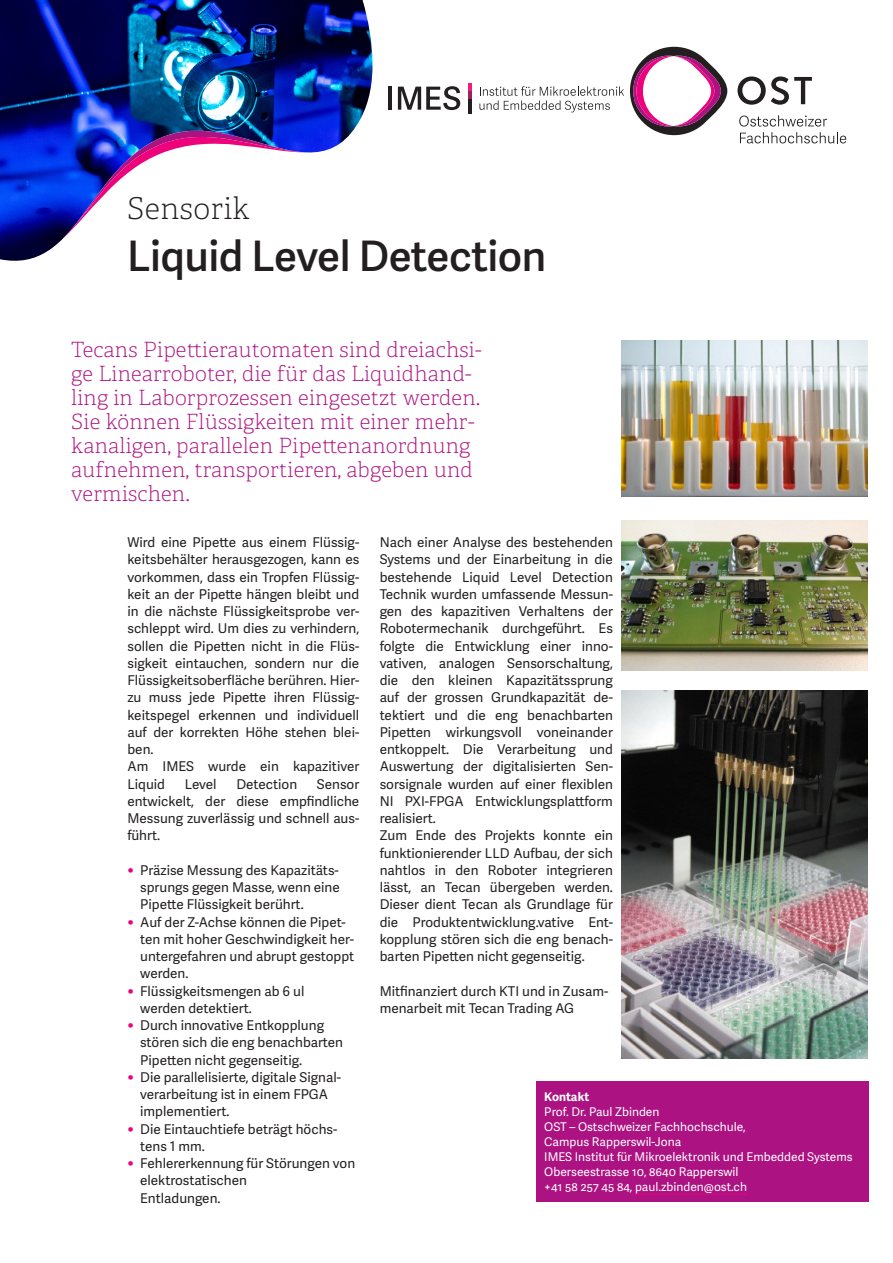
<style>
.page{position:relative;width:893px;height:1263px;background:#fff}
.page>*{position:absolute;margin:0;border:0;box-sizing:border-box;transform-origin:0 0}
.Titel{font:600 42px "Adelle Sans";letter-spacing:-.01em;color:#231f20}
.Titel-2{font:100 30px "Adelle";letter-spacing:.015em;color:#231f20}
.Leadtext{font:100 21px/24px "Adelle";letter-spacing:.01em;color:#ac1281}
.Aufzählung{font:13.5px/17.2px "Adelle Sans";color:#231f20}
.Lauftext_Kasten{font:12px/15px "Adelle Sans";color:#fff}
.Lauftext_Kasten-2{font:700 12px "Adelle Sans";color:#fff}
.s1{font-size:16.5px;color:#ed027c}
</style>
<div class="page">
<div style="left:536px;top:1081px;width:333px;height:121px;background:#ac1281"></div>
<hr style="left:635px;top:1194px;width:112px;height:1px;background:#ed027c">
<img style="left:621px;top:690px;width:246px;height:368px">
<img style="left:621px;top:341px;width:247px;height:155px">
<img style="left:622px;top:521px;width:246px;height:149px">
<img style="left:0;top:0;width:373px;height:261px">
<svg style="left:62px;top:118px;width:243px;height:121px"></svg>
<svg style="left:479px;top:86px;width:145px;height:26px"></svg>
<hr style="left:389px;top:87px;width:3px;height:23px;background:#231f20">
<svg style="left:398px;top:86px;width:62px;height:24px"></svg>
<hr style="left:468px;top:83px;width:3px;height:30px;background:#231f20">
<hr style="left:468px;top:83px;width:3px;height:15px;background:#9e1f62">
<svg style="left:468px;top:83px;width:3px;height:8px"></svg>
<svg style="left:737px;top:76px;width:75px;height:29px"></svg>
<svg style="left:739px;top:115px;width:107px;height:28px"></svg>
<svg style="left:630px;top:47px;width:97px;height:88px"></svg>
<p class="Titel-2" style="left:127px;top:191px;width:124px">Sensorik</p>
<p class="Titel" style="left:127px;top:232px;width:421px">Liquid Level Detection</p>
<p class="Leadtext" style="left:71px;top:338px;width:412px">Tecans Pipettierautomaten sind dreiachsi&shy;ge Linearroboter, die für das Liquidhand&shy;ling in Laborprozessen eingesetzt werden.<br>Sie können Flüssigkeiten mit einer mehr&shy;kanaligen, parallelen Pipettenanordnung aufnehmen, transportieren, abgeben und vermischen.</p>
<p class="Aufzählung" style="left:127px;top:534px;width:233px;text-align:justify">Wird eine Pipette aus einem Flüssig&shy;keitsbehälter herausgezogen, kann es vorkommen, dass ein Tropfen Flüssig&shy;keit an der Pipette hängen bleibt und in die nächste Flüssigkeitsprobe ver&shy;schleppt wird. Um dies zu verhindern, sollen die Pipetten nicht in die Flüs&shy;sigkeit eintauchen, sondern nur die Flüssigkeitsoberfläche berühren. Hier&shy;zu muss jede Pipette ihren Flüssig&shy;keitspegel erkennen und individuell auf der korrekten Höhe stehen blei&shy;ben.</p>
<p class="Aufzählung" style="left:127px;top:758px;width:233px">Am IMES wurde ein kapazitiver<br>Liquid</p>
<p class="Aufzählung" style="left:185px;top:776px;width:33px">Level</p>
<p class="Aufzählung" style="left:236px;top:776px;width:62px">Detection</p>
<p class="Aufzählung" style="left:127px;top:776px;width:233px;text-align:justify;text-indent:189px">Sensor entwickelt, der diese empfindliche Messung zuverlässig und schnell aus&shy;führt.</p>
<p class="Aufzählung" style="left:140px;top:862px;width:201px;text-align:justify;text-indent:-13px"><span class="s1">•</span> Präzise Messung des Kapazitäts&shy;sprungs gegen Masse, wenn eine Pipette Flüssigkeit berührt.</p>
<p class="Aufzählung" style="left:140px;top:914px;width:216px;text-indent:-13px"><span class="s1">•</span> Auf der Z-Achse können die Pipet&shy;ten mit hoher Geschwindigkeit her&shy;untergefahren und abrupt gestoppt werden.</p>
<p class="Aufzählung" style="left:140px;top:983px;width:166px;text-indent:-13px"><span class="s1">•</span> Flüssigkeitsmengen ab 6 ul werden detektiert.</p>
<p class="Aufzählung" style="left:140px;top:1017px;width:204px;text-indent:-13px"><span class="s1">•</span> Durch innovative Entkopplung stören sich die eng benachbarten<br>Pipetten nicht gegenseitig.</p>
<p class="Aufzählung" style="left:140px;top:1069px;width:202px;text-indent:-13px"><span class="s1">•</span> Die parallelisierte, digitale Signal&shy;verarbeitung ist in einem FPGA implementiert.</p>
<p class="Aufzählung" style="left:140px;top:1121px;width:199px;text-indent:-13px"><span class="s1">•</span> Die Eintauchtiefe beträgt höchs&shy;tens 1 mm.</p>
<p class="Aufzählung" style="left:140px;top:1155px;width:217px;text-indent:-13px"><span class="s1">•</span> Fehlererkennung für Störungen von elektrostatischen<br>Entladungen.</p>
<p class="Aufzählung" style="left:380px;top:534px;width:235px;text-align:justify">Nach einer Analyse des bestehenden Systems und der Einarbeitung in die bestehende Liquid Level Detection Technik wurden umfassende Messun&shy;gen des kapazitiven Verhaltens der Robotermechanik durchgeführt. Es folgte die Entwicklung einer inno&shy;vativen, analogen Sensorschaltung, die den kleinen Kapazitätssprung auf der grossen Grundkapazität de&shy;tektiert und die eng benachbarten Pipetten wirkungsvoll voneinander entkoppelt. Die Verarbeitung und Auswertung der digitalisierten Sen&shy;sorsignale wurden auf einer flexiblen NI PXI-FPGA Entwicklungsplattform realisiert.</p>
<p class="Aufzählung" style="left:380px;top:827px;width:235px;text-align:justify">Zum Ende des Projekts konnte ein funktionierender LLD Aufbau, der sich nahtlos in den Roboter integrieren lässt, an Tecan übergeben werden.<br>Dieser dient Tecan als Grundlage für die Produktentwicklung.vative Ent&shy;kopplung stören sich die eng benach&shy;barten Pipetten nicht gegenseitig.</p>
<p class="Aufzählung" style="left:380px;top:983px;width:230px">Mitfinanziert durch KTI und in Zusam&shy;menarbeit mit Tecan Trading AG</p>
<p class="Lauftext_Kasten-2" style="left:544px;top:1089px;width:47px">Kontakt</p>
<p class="Lauftext_Kasten" style="left:544px;top:1105px;width:117px">Prof. Dr. Paul Zbinden</p>
<p class="Lauftext_Kasten" style="left:544px;top:1120px;width:203px">OST – Ostschweizer Fachhochschule,<br>Campus Rapperswil-Jona</p>
<p class="Lauftext_Kasten" style="left:544px;top:1150px;width:310px">IMES Institut für Mikroelektronik und Embedded Systems</p>
<p class="Lauftext_Kasten" style="left:544px;top:1165px;width:196px">Oberseestrasse 10, 8640 Rapperswil</p>
<p class="Lauftext_Kasten" style="left:544px;top:1180px;width:204px">+41 58 257 45 84, paul.zbinden@ost.ch</p>
</div>
